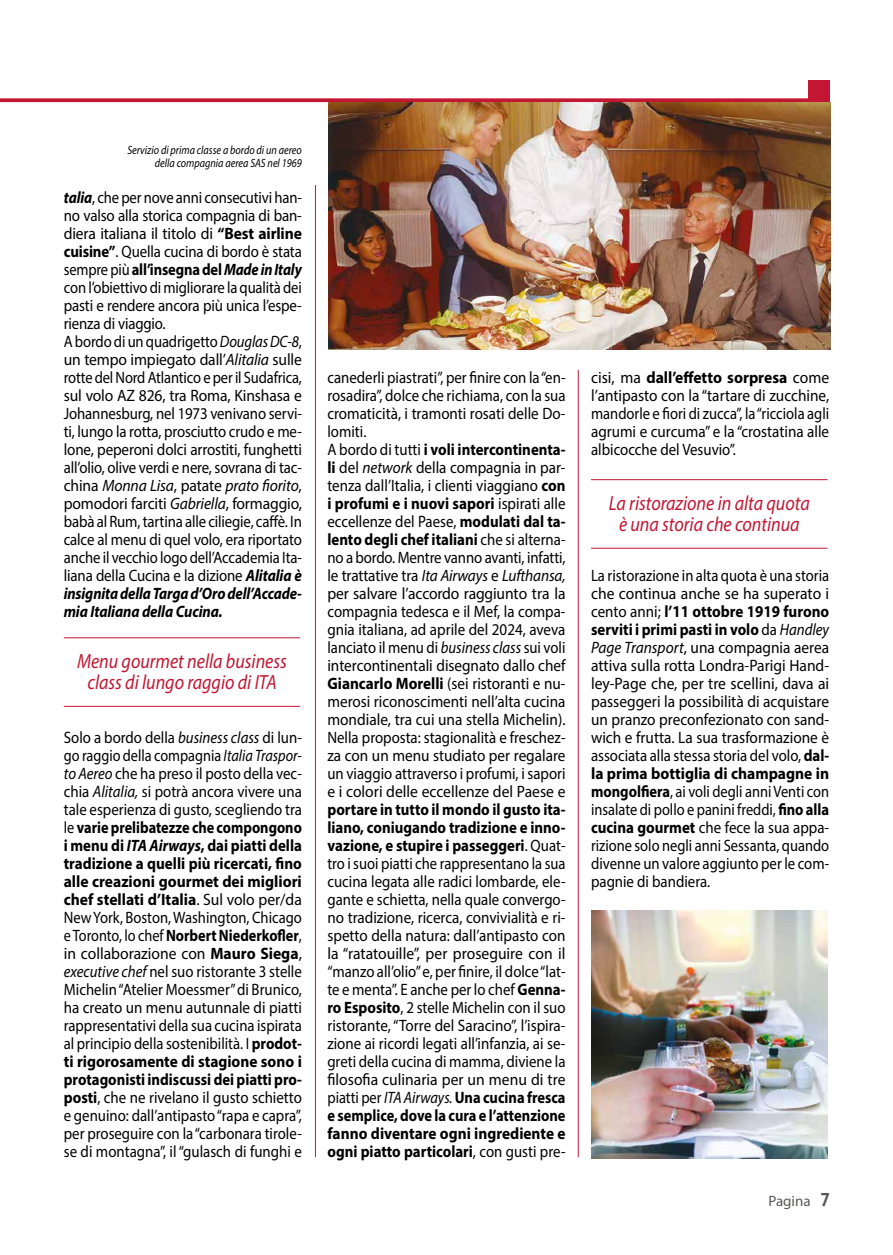
<style>
.page{position:relative;width:893px;height:1255px;background:#fff}
.page>*{position:absolute;margin:0;border:0;box-sizing:border-box;transform-origin:0 0}
.t1{font:italic 20.55px/21px "Myriad Pro";color:#c21632;text-align:center;scale:.88 1}
.t2{font:16.5px/18px "Myriad Pro";letter-spacing:-.005em;color:#000;text-align:justify;scale:.9 1}
.t3{font:16.5px/18px "Myriad Pro";letter-spacing:-.005em;color:#000;scale:.89 1}
.t4{font:16.5px/18px "Myriad Pro";letter-spacing:-.005em;color:#000;text-align:justify;scale:.95 1}
.t5{font:15px "Myriad Pro";color:#575756}
.t6{font:italic 12px/13.5px "Myriad Pro";color:#000;text-align:right;scale:.85 1}
.s1{font-weight:700;font-style:italic}
.s2{font-weight:700}
.s3{font-style:italic}
.s4{font-family:"Officina Sans ITC Std";font-weight:700;font-size:19.5px}
</style>
<div class="page">
<svg style="left:0;top:98px;width:808px;height:4px;fill:#c21632"></svg>
<div style="left:808px;top:81px;width:21px;height:21px;background:#c21632"></div>
<hr style="left:315px;top:185px;width:1px;height:972px;background:#c21632">
<hr style="left:578px;top:370px;width:1px;height:787px;background:#c21632">
<hr style="left:591px;top:479px;width:236px;height:1px;background:#c21632">
<hr style="left:591px;top:548px;width:236px;height:1px;background:#c21632">
<hr style="left:64px;top:637px;width:236px;height:1px;background:#c21632">
<hr style="left:64px;top:706px;width:236px;height:1px;background:#c21632">
<img style="left:329px;top:102px;width:502px;height:247px">
<img style="left:591px;top:910px;width:236px;height:248px">
<p class="t6" style="left:127px;top:143px;width:207px">Servizio di prima classe a bordo di un aereo della compagnia aerea SAS nel 1969</p>
<p class="t3" style="left:64px;top:188px;width:269px"><span class="s1">talia</span>, che per nove anni consecutivi han&shy;no valso alla storica compagnia di ban&shy;diera italiana il titolo di <span class="s2">“Best airline cuisine”</span>. Quella cucina di bordo è stata sempre più <span class="s2">all’insegna del</span> <span class="s1">Made in Italy </span>con l’obiettivo di migliorare la qualità dei pasti e rendere ancora più unica l’espe&shy;rienza di viaggio.<br>A bordo di un quadrigetto <span class="s3">Douglas DC-8</span>, un tempo impiegato dall’<span class="s3">Alitalia</span> sulle rotte del Nord Atlantico e per il Sudafrica, sul volo AZ 826, tra Roma, Kinshasa e Johannesburg, nel 1973 venivano servi&shy;ti, lungo la rotta, prosciutto crudo e me&shy;lone, peperoni dolci arrostiti, funghetti all’olio, olive verdi e nere, sovrana di tac&shy;china <span class="s3">Monna Lisa</span>, patate <span class="s3">prato fiorito</span>, pomodori farciti <span class="s3">Gabriella</span>, formaggio, babà al Rum, tartina alle ciliegie, caffè. In calce al menu di quel volo, era riportato anche il vecchio logo dell’Accademia Ita&shy;liana della Cucina e la dizione <span class="s1">Alitalia è insignita della Targa d’Oro dell’Accade&shy;mia Italiana della Cucina.</span></p>
<p class="t1" style="left:77px;top:650px;width:240px">Menu gourmet nella business class di lungo raggio di ITA</p>
<p class="t2" style="left:64px;top:728px;width:266px">Solo a bordo della <span class="s3">business class</span> di lun&shy;go raggio della compagnia <span class="s3">Italia Traspor&shy;to Aereo</span> che ha preso il posto della vec&shy;chia <span class="s3">Alitalia,</span> si potrà ancora vivere una tale esperienza di gusto, scegliendo tra le <span class="s2">varie prelibatezze che compongono i menu di</span> <span class="s1">ITA Airways</span><span class="s2">, dai piatti della tradizione a quelli più ricercati, fino alle creazioni gourmet dei migliori chef stellati d’Italia</span>. Sul volo per/da New York, Boston, Washington, Chicago e Toronto, lo chef <span class="s2">Norbert Niederkofler</span>, in collaborazione con <span class="s2">Mauro Siega</span>, <span class="s3">executive chef</span> nel suo ristorante 3 stelle Michelin “Atelier Moessmer” di Brunico, ha creato un menu autunnale di piatti rappresentativi della sua cucina ispirata al principio della sostenibilità. I <span class="s2">prodot&shy;ti rigorosamente di stagione sono i protagonisti indiscussi dei piatti pro&shy;posti</span>, che ne rivelano il gusto schietto e genuino: dall’antipasto “rapa e capra”, per proseguire con la “carbonara tirole&shy;se di montagna”, il “gulasch di funghi e</p>
<p class="t2" style="left:327px;top:368px;width:266px;text-align:left">canederli piastrati”, per finire con la “en&shy;rosadira”, dolce che richiama, con la sua cromaticità, i tramonti rosati delle Do&shy;lomiti.<br>A bordo di tutti <span class="s2">i voli intercontinenta&shy;li</span> del <span class="s3">network</span> della compagnia in par&shy;tenza dall’Italia, i clienti viaggiano <span class="s2">con i profumi e i nuovi sapori</span> ispirati alle eccellenze del Paese, <span class="s2">modulati dal ta&shy;lento degli chef italiani</span> che si alterna&shy;no a bordo. Mentre vanno avanti, infatti, le trattative tra <span class="s3">Ita Airways</span> e <span class="s3">Lufthansa, </span>per salvare l’accordo raggiunto tra la compagnia tedesca e il Mef, la compa&shy;gnia italiana, ad aprile del 2024, aveva lanciato il menu di <span class="s3">business class</span> sui voli intercontinentali disegnato dallo chef <span class="s2">Giancarlo Morelli</span> (sei ristoranti e nu&shy;merosi riconoscimenti nell’alta cucina mondiale, tra cui una stella Michelin).<br>Nella proposta: stagionalità e freschez&shy;za con un menu studiato per regalare un viaggio attraverso i profumi, i sapori e i colori delle eccellenze del Paese e</p>
<p class="t2" style="left:327px;top:800px;width:266px"><span class="s2">portare in tutto il mondo il gusto ita&shy;liano, coniugando tradizione e inno&shy;vazione, e stupire i passeggeri</span>. Quat&shy;tro i suoi piatti che rappresentano la sua cucina legata alle radici lombarde, ele&shy;gante e schietta, nella quale convergo&shy;no tradizione, ricerca, convivialità e ri&shy;spetto della natura: dall’antipasto con la “ratatouille”, per proseguire con il “manzo all’olio” e, per finire, il dolce “lat&shy;te e menta”. E anche per lo chef <span class="s2">Genna&shy;ro Esposito</span>, 2 stelle Michelin con il suo ristorante, “Torre del Saracino”, l’ispira&shy;zione ai ricordi legati all’infanzia, ai se&shy;greti della cucina di mamma, diviene la filosofia culinaria per un menu di tre piatti per <span class="s3">ITA Airways.</span> <span class="s2">Una cucina fresca e semplice, dove la cura e l’attenzione fanno diventare ogni ingrediente e ogni piatto particolari</span>, con gusti pre-</p>
<p class="t4" style="left:591px;top:368px;width:252px">cisi, ma <span class="s2">dall’effetto sorpresa</span> come l’antipasto con la “tartare di zucchine, mandorle e fiori di zucca”, la “ricciola agli agrumi e curcuma” e la “crostatina alle albicocche del Vesuvio”.</p>
<p class="t1" style="left:609px;top:492px;width:230px">La ristorazione in alta quota è una storia che continua</p>
<p class="t3" style="left:591px;top:566px;width:269px;text-align:justify">La ristorazione in alta quota è una storia che continua anche se ha superato i cento anni; <span class="s2">l’11 ottobre 1919 furono serviti i primi pasti in volo</span> da <span class="s3">Handley Page Transport</span>, una compagnia aerea attiva sulla rotta Londra-Parigi Hand&shy;ley-Page che, per tre scellini, dava ai passeggeri la possibilità di acquistare un pranzo preconfezionato con sand&shy;wich e frutta. La sua trasformazione è associata alla stessa storia del volo, <span class="s2">dal&shy;la prima bottiglia di champagne in mongolfiera</span>, ai voli degli anni Venti con insalate di pollo e panini freddi, <span class="s2">fino alla cucina gourmet</span> che fece la sua appa&shy;rizione solo negli anni Sessanta, quando divenne un valore aggiunto per le com&shy;pagnie di bandiera.</p>
<p class="t5" style="left:768px;top:1191px;width:64px">Pagina <span class="s4">7</span></p>
</div>
